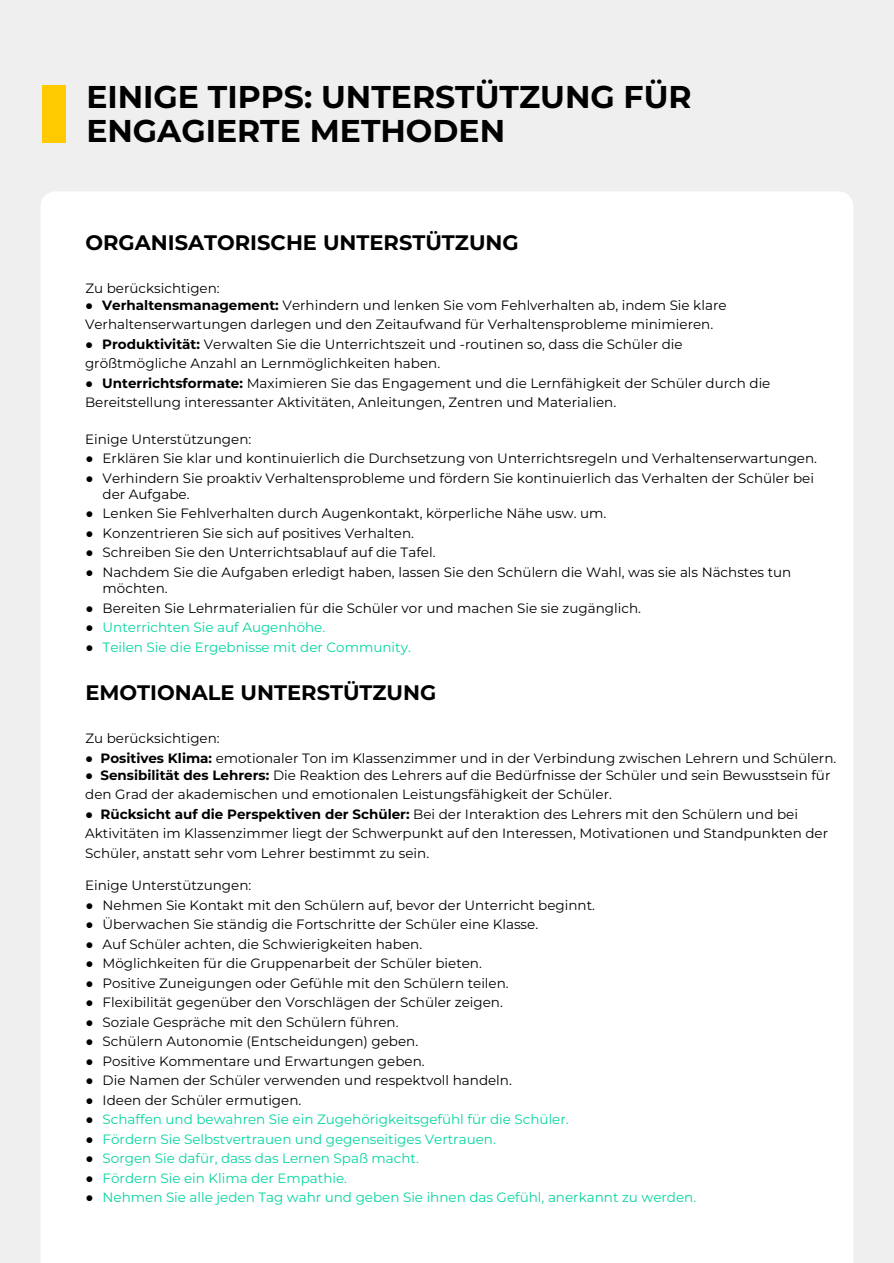
<style>
.page{position:relative;width:894px;height:1263px;background:#efefef}
.page>*{position:absolute;margin:0;border:0;box-sizing:border-box;transform-origin:0 0}
.t1{font:700 31.5px/34.5px "Montserrat";color:#000}
.t2{font:700 21px "Montserrat";color:#000}
.t3{font:13.5px/19.5px "Montserrat";color:#000}
.t4{font:13.5px "Montserrat";color:#06d6a0}
.s1{font-family:"Helvetica"}
.s2{font-weight:700}
.s3{font-family:"Helvetica";color:#000}
</style>
<div class="page">
<div style="left:41px;top:192px;width:812px;height:1071px;background:#fff"></div>
<div style="left:42px;top:85px;width:24px;height:57px;background:#ffca00"></div>
<h1 class="t1" style="left:86px;top:79px;width:607px">EINIGE TIPPS: UNTERSTÜTZUNG FÜR<br>ENGAGIERTE METHODEN</h1>
<h2 class="t2" style="left:85px;top:229px;width:435px">ORGANISATORISCHE UNTERSTÜTZUNG</h2>
<p class="t3" style="left:85px;top:278px;width:136px">Zu berücksichtigen:</p>
<p class="t3" style="left:85px;top:295px;width:643px"><span class="s1">●</span> <span class="s2">Verhaltensmanagement:</span> Verhindern und lenken Sie vom Fehlverhalten ab, indem Sie klare<br>Verhaltenserwartungen darlegen und den Zeitaufwand für Verhaltensprobleme minimieren.</p>
<p class="t3" style="left:85px;top:334px;width:599px"><span class="s1">●</span> <span class="s2">Produktivität:</span> Verwalten Sie die Unterrichtszeit und -routinen so, dass die Schüler die größtmögliche Anzahl an Lernmöglichkeiten haben.</p>
<p class="t3" style="left:85px;top:373px;width:687px"><span class="s1">●</span> <span class="s2">Unterrichtsformate:</span> Maximieren Sie das Engagement und die Lernfähigkeit der Schüler durch die<br>Bereitstellung interessanter Aktivitäten, Anleitungen, Zentren und Materialien.</p>
<p class="t3" style="left:85px;top:429px;width:168px">Einige Unterstützungen:</p>
<p class="t3" style="left:85px;top:448px;width:733px"><span class="s1">●</span> Erklären Sie klar und kontinuierlich die Durchsetzung von Unterrichtsregeln und Verhaltenserwartungen.</p>
<p class="t3" style="left:103px;top:470px;width:713px;line-height:16.2px;text-indent:-17px"><span class="s1">●</span> Verhindern Sie proaktiv Verhaltensprobleme und fördern Sie kontinuierlich das Verhalten der Schüler bei der Aufgabe.</p>
<p class="t3" style="left:85px;top:504px;width:523px"><span class="s1">●</span> Lenken Sie Fehlverhalten durch Augenkontakt, körperliche Nähe usw. um.</p>
<p class="t3" style="left:85px;top:523px;width:330px"><span class="s1">●</span> Konzentrieren Sie sich auf positives Verhalten.</p>
<p class="t3" style="left:85px;top:543px;width:352px"><span class="s1">●</span> Schreiben Sie den Unterrichtsablauf auf die Tafel.</p>
<p class="t3" style="left:103px;top:564px;width:690px;line-height:16.2px;text-indent:-17px"><span class="s1">●</span> Nachdem Sie die Aufgaben erledigt haben, lassen Sie den Schülern die Wahl, was sie als Nächstes tun möchten.</p>
<p class="t3" style="left:85px;top:598px;width:557px"><span class="s1">●</span> Bereiten Sie Lehrmaterialien für die Schüler vor und machen Sie sie zugänglich.</p>
<p class="t4" style="left:85px;top:618px;width:241px"><span class="s3">●</span> Unterrichten Sie auf Augenhöhe.</p>
<p class="t4" style="left:85px;top:638px;width:327px"><span class="s3">●</span> Teilen Sie die Ergebnisse mit der Community.</p>
<h2 class="t2" style="left:85px;top:678px;width:352px">EMOTIONALE UNTERSTÜTZUNG</h2>
<p class="t3" style="left:85px;top:728px;width:136px">Zu berücksichtigen:</p>
<p class="t3" style="left:85px;top:749px;width:753px"><span class="s1">●</span> <span class="s2">Positives Klima:</span> emotionaler Ton im Klassenzimmer und in der Verbindung zwischen Lehrern und Schülern.</p>
<p class="t3" style="left:85px;top:765px;width:747px"><span class="s1">●</span> <span class="s2">Sensibilität des Lehrers:</span> Die Reaktion des Lehrers auf die Bedürfnisse der Schüler und sein Bewusstsein für den Grad der akademischen und emotionalen Leistungsfähigkeit der Schüler.</p>
<p class="t3" style="left:85px;top:804px;width:744px"><span class="s1">●</span> <span class="s2">Rücksicht auf die Perspektiven der Schüler:</span> Bei der Interaktion des Lehrers mit den Schülern und bei<br>Aktivitäten im Klassenzimmer liegt der Schwerpunkt auf den Interessen, Motivationen und Standpunkten der<br>Schüler, anstatt sehr vom Lehrer bestimmt zu sein.</p>
<p class="t3" style="left:85px;top:876px;width:168px">Einige Unterstützungen:</p>
<p class="t3" style="left:85px;top:895px;width:511px"><span class="s1">●</span> Nehmen Sie Kontakt mit den Schülern auf, bevor der Unterricht beginnt.</p>
<p class="t3" style="left:85px;top:914px;width:454px"><span class="s1">●</span> Überwachen Sie ständig die Fortschritte der Schüler eine Klasse.</p>
<p class="t3" style="left:85px;top:934px;width:338px"><span class="s1">●</span> Auf Schüler achten, die Schwierigkeiten haben.</p>
<p class="t3" style="left:85px;top:953px;width:398px"><span class="s1">●</span> Möglichkeiten für die Gruppenarbeit der Schüler bieten.</p>
<p class="t3" style="left:85px;top:973px;width:425px"><span class="s1">●</span> Positive Zuneigungen oder Gefühle mit den Schülern teilen.</p>
<p class="t3" style="left:85px;top:992px;width:419px"><span class="s1">●</span> Flexibilität gegenüber den Vorschlägen der Schüler zeigen.</p>
<p class="t3" style="left:85px;top:1012px;width:315px"><span class="s1">●</span> Soziale Gespräche mit den Schülern führen.</p>
<p class="t3" style="left:85px;top:1031px;width:334px"><span class="s1">●</span> Schülern Autonomie (Entscheidungen) geben.</p>
<p class="t3" style="left:85px;top:1051px;width:341px"><span class="s1">●</span> Positive Kommentare und Erwartungen geben.</p>
<p class="t3" style="left:85px;top:1070px;width:428px"><span class="s1">●</span> Die Namen der Schüler verwenden und respektvoll handeln.</p>
<p class="t3" style="left:85px;top:1090px;width:217px"><span class="s1">●</span> Ideen der Schüler ermutigen.</p>
<p class="t4" style="left:85px;top:1110px;width:485px"><span class="s3">●</span> Schaffen und bewahren Sie ein Zugehörigkeitsgefühl für die Schüler.</p>
<p class="t4" style="left:85px;top:1130px;width:412px"><span class="s3">●</span> Fördern Sie Selbstvertrauen und gegenseitiges Vertrauen.</p>
<p class="t4" style="left:85px;top:1149px;width:335px"><span class="s3">●</span> Sorgen Sie dafür, dass das Lernen Spaß macht.</p>
<p class="t4" style="left:85px;top:1169px;width:263px"><span class="s3">●</span> Fördern Sie ein Klima der Empathie.</p>
<p class="t4" style="left:85px;top:1188px;width:612px"><span class="s3">●</span> Nehmen Sie alle jeden Tag wahr und geben Sie ihnen das Gefühl, anerkannt zu werden.</p>
</div>
